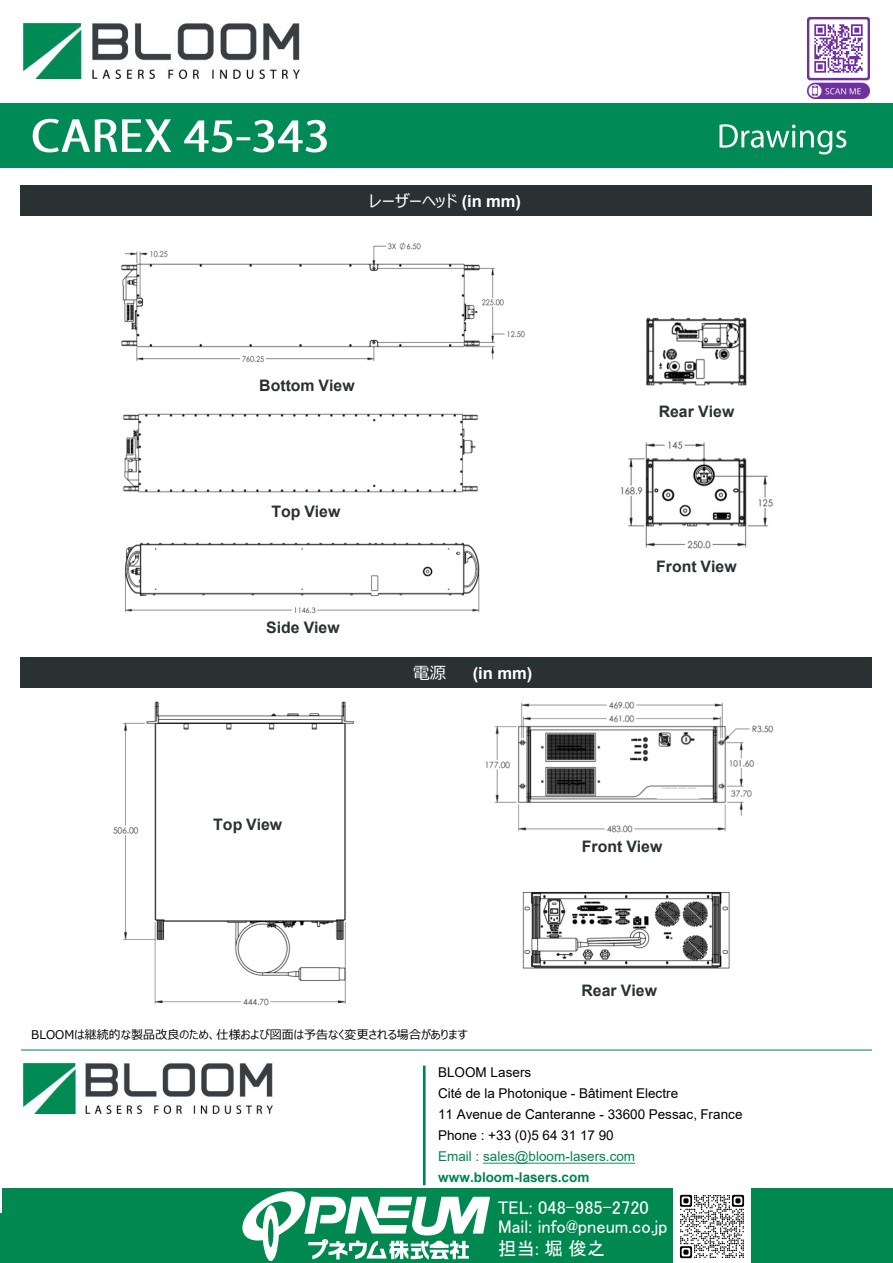
<style>
.page{position:relative;width:893px;height:1263px;background:#fff}
.page>*{position:absolute;margin:0;border:0;box-sizing:border-box;transform-origin:0 0}
.t1{font:18.45px/19px "MS UI Gothic";color:#fff}
.t2{font:16.5px "Meiryo UI";color:#fff}
.t3{font:700 16.5px "Arial";color:#fff}
.t4{font:700 15.9px "Arial";color:#293133}
.t5{font:13.5px/21px "Arial";color:#000}
.t6{font:13.5px "Arial";color:#008351}
.t7{font:700 13.5px "Arial";color:#008351}
.t8{font:12px "Meiryo UI";letter-spacing:.005em;color:#000}
.s1{font-family:"Arial";font-weight:700}
</style>
<div class="page">
<div style="left:1px;top:104px;width:892px;height:64px;background:#008a56"></div>
<img style="left:23px;top:23px;width:277px;height:55px">
<img style="left:807px;top:18px;width:63px;height:80px">
<img style="left:812px;top:22px;width:53px;height:53px">
<img style="left:32px;top:118px;width:201px;height:35px">
<img style="left:236px;top:137px;width:15px;height:4px">
<img style="left:253px;top:119px;width:74px;height:34px">
<img style="left:719px;top:124px;width:128px;height:31px">
<img style="left:52px;top:1188px;width:182px;height:1px">
<img style="left:123px;top:413px;width:355px;height:80px">
<img style="left:124px;top:542px;width:356px;height:72px">
<img style="left:646px;top:317px;width:101px;height:69px">
<img style="left:621px;top:441px;width:152px;height:108px">
<img style="left:121px;top:242px;width:404px;height:121px">
<div style="left:451px;top:228px;width:89px;height:32px;background:#fff"></div>
<img style="left:522px;top:892px;width:208px;height:77px">
<img style="left:485px;top:701px;width:289px;height:132px">
<img style="left:113px;top:701px;width:242px;height:305px">
<hr style="left:21px;top:1050px;width:851px;height:1px;background:#008351">
<img style="left:23px;top:1064px;width:250px;height:49px">
<hr style="left:423px;top:1066px;width:2px;height:119px;background:#008351">
<svg style="left:483px;top:1163px;width:152px;height:1px"></svg>
<div style="left:657px;top:788px;width:42px;height:11px;background:#fff;border:2px solid #fff"></div>
<div style="left:20px;top:185px;width:851px;height:31px;background:#293133"></div>
<div style="left:20px;top:657px;width:851px;height:31px;background:#293133"></div>
<div style="left:2px;top:1189px;width:891px;height:74px;background:#008851"></div>
<svg style="left:234px;top:1182px;width:256px;height:79px"></svg>
<img style="left:674px;top:1189px;width:76px;height:74px">
<p class="t2" style="left:369px;top:189px;width:153px">レーザーヘッド <span class="s1">(in mm)</span></p>
<p class="t4" style="left:259px;top:374px;width:97px">Bottom View</p>
<p class="t4" style="left:271px;top:500px;width:70px">Top View</p>
<p class="t4" style="left:266px;top:616px;width:75px">Side View</p>
<p class="t2" style="left:413px;top:661px;width:34px">電源</p>
<p class="t3" style="left:473px;top:661px;width:61px">(in mm)</p>
<p class="t4" style="left:659px;top:400px;width:77px">Rear View</p>
<p class="t4" style="left:656px;top:555px;width:82px">Front View</p>
<p class="t4" style="left:213px;top:814px;width:70px">Top View</p>
<p class="t8" style="left:31px;top:1026px;width:438px">BLOOMは継続的な製品改良のため、仕様および図面は予告なく変更される場合があります</p>
<p class="t4" style="left:582px;top:835px;width:82px">Front View</p>
<p class="t4" style="left:581px;top:979px;width:77px">Rear View</p>
<p class="t5" style="left:438px;top:1062px;width:306px">BLOOM Lasers<br>Cité de la Photonique - Bâtiment Electre<br>11 Avenue de Canteranne - 33600 Pessac, France<br>Phone : +33 (0)5 64 31 17 90</p>
<p class="t6" style="left:438px;top:1147px;width:199px">Email : sales@bloom-lasers.com</p>
<p class="t7" style="left:438px;top:1168px;width:153px">www.bloom-lasers.com</p>
<h1 class="t1" style="left:498px;top:1198px;width:172px">TEL: 048-985-2720<br>Mail: info@pneum.co.jp</h1>
<h1 class="t1" style="left:498px;top:1239px;width:109px">担当: 堀 俊之</h1>
</div>
